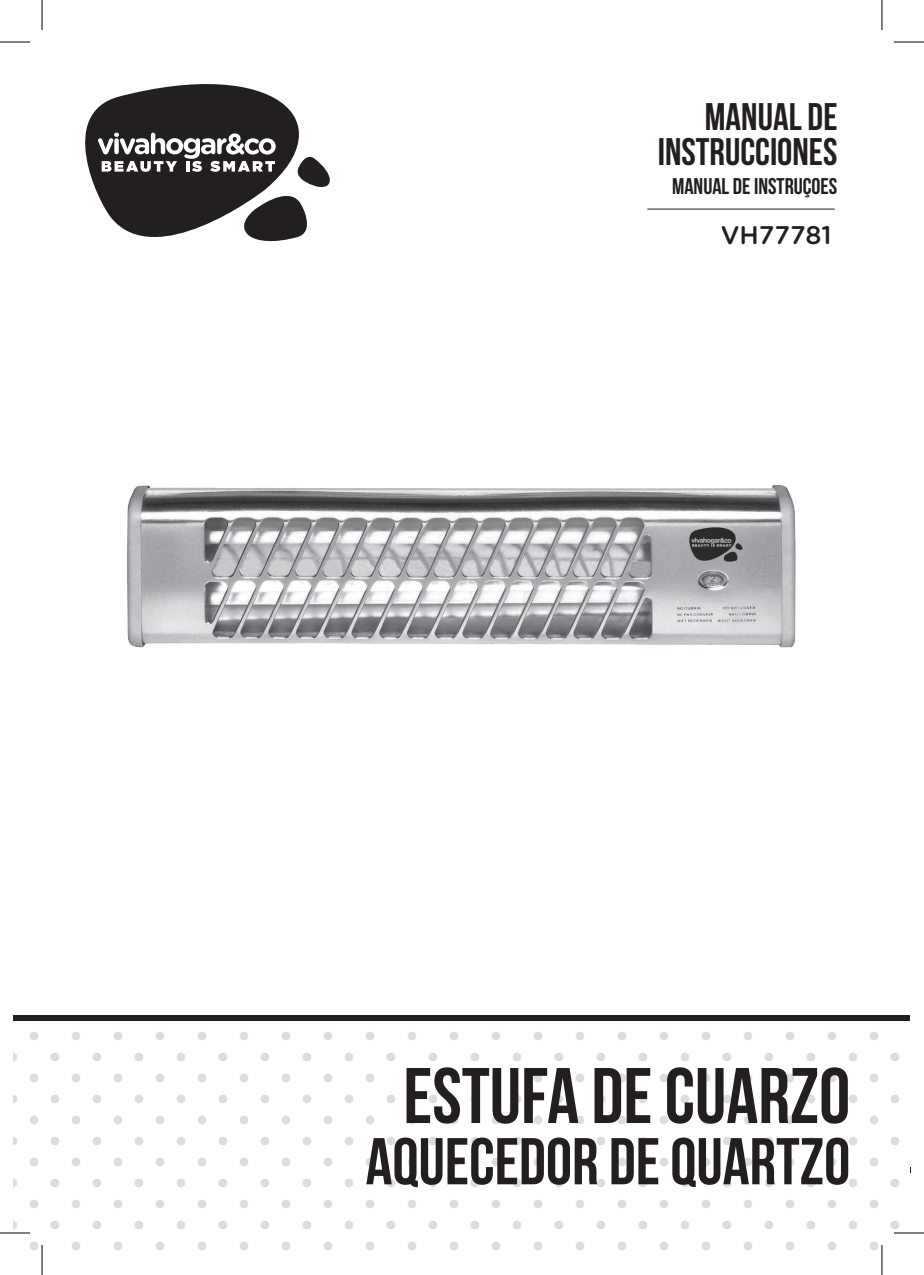
<style>
.page{position:relative;width:924px;height:1275px;background:#fff}
.page>*{position:absolute;margin:0;border:0;box-sizing:border-box;transform-origin:0 0}
.t1{font:78.6px "Bebas Neue";color:#231f20}
.t2{font:66px "Bebas Neue";color:#231f20}
.t3{font:38.4px/35px "Bebas Neue";color:#231f20;text-align:right}
.t4{font:500 25.4px "Gotham Rounded";color:#231f20}
.t5{font:22.8px "Bebas Neue";color:#231f20}
</style>
<div class="page">
<svg style="left:14px;top:1020px;width:895px;height:241px"></svg>
<div style="left:14px;top:1014px;width:895px;height:6px;background:#231f20"></div>
<svg style="left:85px;top:84px;width:214px;height:111px;fill:#231f20"></svg>
<svg style="left:98px;top:133px;width:232px;height:109px"></svg>
<hr style="left:647px;top:209px;width:187px;height:1px;background:#231f20">
<img style="left:127px;top:485px;width:669px;height:163px">
<hr style="left:0;top:1231px;width:30px;height:3px;background:#fff">
<hr style="left:893px;top:1231px;width:30px;height:3px;background:#fff">
<hr style="left:41px;top:1245px;width:2px;height:30px;background:#fff">
<hr style="left:880px;top:1245px;width:2px;height:30px;background:#fff">
<hr style="left:0;top:42px;width:30px;height:1px;background:#000">
<hr style="left:893px;top:42px;width:30px;height:1px;background:#000">
<hr style="left:0;top:1232px;width:30px;height:1px;background:#000">
<hr style="left:893px;top:1232px;width:30px;height:1px;background:#000">
<hr style="left:42px;top:0;width:1px;height:30px;background:#000">
<hr style="left:42px;top:1245px;width:1px;height:30px;background:#000">
<hr style="left:881px;top:0;width:1px;height:30px;background:#000">
<hr style="left:881px;top:1245px;width:1px;height:30px;background:#000">
<p class="t3" style="left:657px;top:99px;width:181px">MANUAL DE<br>INSTRUCCIONES</p>
<p class="t5" style="left:671px;top:173px;width:167px">MANUAL DE INSTRUÇOES</p>
<p class="t4" style="left:720px;top:217px;width:112px">VH77781</p>
<p class="t1" style="left:403px;top:1052px;width:448px">ESTUFA DE CUARZO</p>
<p class="t2" style="left:365px;top:1125px;width:486px">AQUECEDOR DE QUARTZO</p>
</div>
